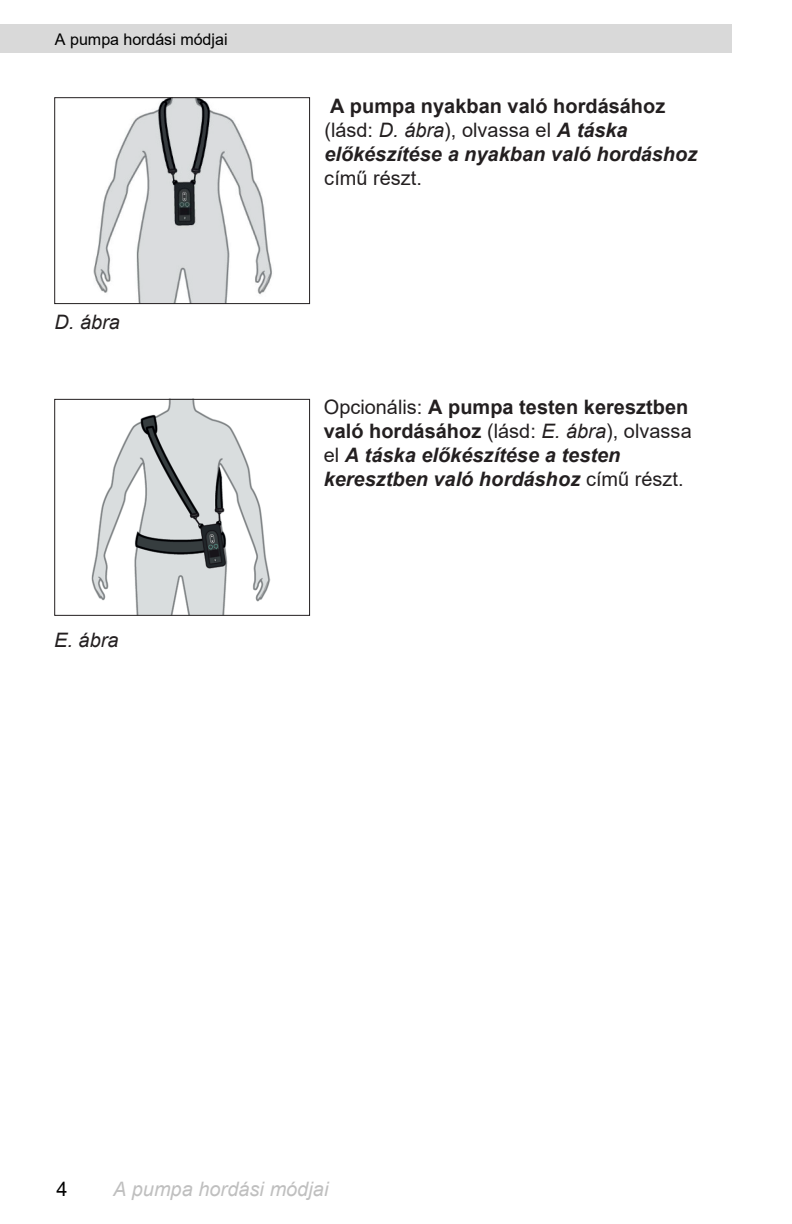
<style>
.page{position:relative;width:792px;height:1224px;background:#fff}
.page>*{position:absolute;margin:0;border:0;box-sizing:border-box;transform-origin:0 0}
.t1{font:italic 700 20px/24px "Arial";color:#231f20}
.t2{font:italic 20px "Arial";color:#bfbfbf}
.t3{font:italic 20px "Arial";color:#231f20}
.t4{font:20px "Arial";letter-spacing:.005em;color:#231f20}
.t5{font:20px "Arial";color:#000}
.t6{font:16px "Arial";color:#000}
.s1{font-style:normal}
.s2{font-weight:400;font-style:normal}
.s3{font-weight:400}
</style>
<div class="page">
<img style="left:93px;top:99px;width:179px;height:203px">
<div style="left:54px;top:97px;width:256px;height:207px;border:1px solid #231f20"></div>
<img style="left:92px;top:401px;width:179px;height:213px">
<div style="left:54px;top:399px;width:256px;height:217px;border:1px solid #231f20"></div>
<div style="left:0;top:24px;width:731px;height:28px;background:#d9d9d9"></div>
<p class="t6" style="left:55px;top:28px;width:174px">A pumpa hordási módjai</p>
<p class="t3" style="left:54px;top:309px;width:67px">D. ábra</p>
<p class="t3" style="left:54px;top:627px;width:66px">E. ábra</p>
<p class="t1" style="left:324px;top:94px;width:374px"><span class="s1">A pumpa nyakban való hordásához </span><span class="s2">(lásd:</span> <span class="s3">D. ábra</span><span class="s2">), olvassa el</span> A táska előkészítése a nyakban való hordáshoz</p>
<p class="t4" style="left:324px;top:164px;width:99px">című részt.</p>
<p class="t1" style="left:323px;top:396px;width:370px"><span class="s2">Opcionális:</span> <span class="s1">A pumpa testen keresztben való hordásához</span> <span class="s2">(lásd:</span> <span class="s3">E. ábra</span><span class="s2">), olvassa el</span> A táska előkészítése a testen keresztben való hordáshoz <span class="s2">című részt.</span></p>
<p class="t5" style="left:56px;top:1175px;width:13px">4</p>
<p class="t2" style="left:113px;top:1176px;width:217px">A pumpa hordási módjai</p>
</div>
